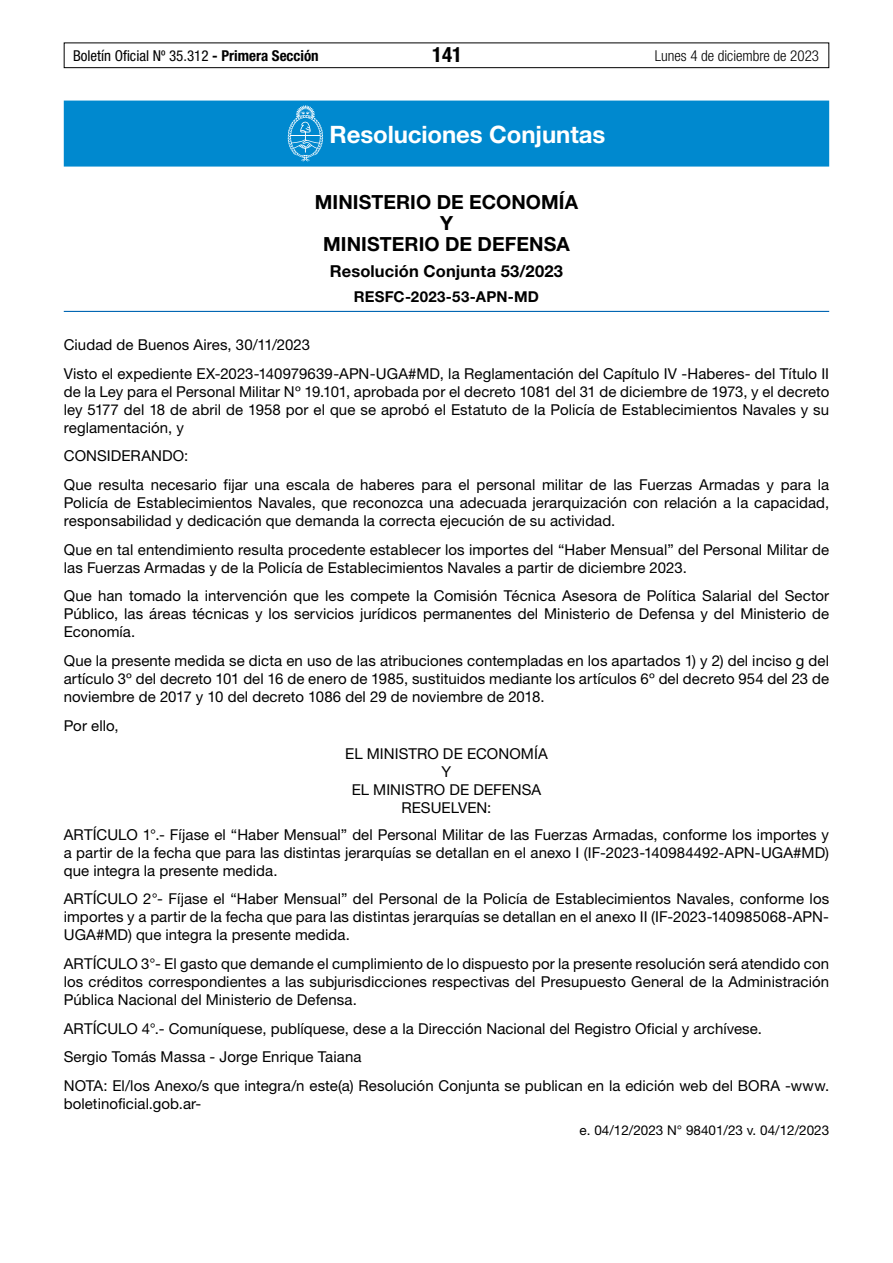
<style>
.page{position:relative;width:893px;height:1263px;background:#fff}
.page>*{position:absolute;margin:0;border:0;box-sizing:border-box;transform-origin:0 0}
.t1{font:700 24px "Helvetica Neue LT Std";letter-spacing:-.005em;color:#fff}
.t2{font:700 condensed 21px "Helvetica Neue LT Std";color:#000}
.t3{font:700 19.5px/21px "Helvetica Neue LT Std";letter-spacing:.005em;color:#000;text-align:center}
.t4{font:700 16.5px "Helvetica Neue LT Std";letter-spacing:.01em;color:#000}
.t5{font:15px/18px "Helvetica Neue LT Std";letter-spacing:.005em;color:#000;text-align:justify}
.t6{font:condensed 15px "Helvetica Neue LT Std";color:#000}
.t7{font:300 condensed 15px "Helvetica Neue LT Std";color:#000}
.t8{font:700 15px "Helvetica Neue LT Std";letter-spacing:.015em;color:#000}
.t9{font:13.5px "Helvetica Neue LT Std";color:#000}
.s1{font-weight:700}
</style>
<div class="page">
<div style="left:64px;top:43px;width:765px;height:25px;border:1px solid #000"></div>
<div style="left:64px;top:101px;width:765px;height:66px;background:#0089cf"></div>
<hr style="left:64px;top:311px;width:765px;height:1px;background:#0066b3">
<svg style="left:288px;top:105px;width:35px;height:56px"></svg>
<p class="t6" style="left:73px;top:47px;width:247px">Boletín Oficial Nº 35.312 <span class="s1">- Primera Sección</span></p>
<h2 class="t2" style="left:432px;top:42px;width:32px">141</h2>
<p class="t7" style="left:655px;top:47px;width:166px">Lunes 4 de diciembre de 2023</p>
<h1 class="t1" style="left:329px;top:120px;width:277px">Resoluciones Conjuntas</h1>
<h3 class="t3" style="left:315px;top:191px;width:265px">MINISTERIO DE ECONOMÍA<br>Y<br>MINISTERIO DE DEFENSA</h3>
<p class="t4" style="left:330px;top:261px;width:235px">Resolución Conjunta 53/2023</p>
<p class="t8" style="left:354px;top:288px;width:187px">RESFC-2023-53-APN-MD</p>
<p class="t5" style="left:64px;top:330px;width:767px;line-height:28.7px">Ciudad de Buenos Aires, 30/11/2023<br>Visto el expediente EX-2023-140979639-APN-UGA#MD, la Reglamentación del Capítulo IV -Haberes- del Título II</p>
<p class="t5" style="left:64px;top:382px;width:767px">de la Ley para el Personal Militar Nº 19.101, aprobada por el decreto 1081 del 31 de diciembre de 1973, y el decreto ley 5177 del 18 de abril de 1958 por el que se aprobó el Estatuto de la Policía de Establecimientos Navales y su reglamentación, y</p>
<p class="t5" style="left:64px;top:441px;width:767px;line-height:28.7px">CONSIDERANDO:<br>Que resulta necesario fijar una escala de haberes para el personal militar de las Fuerzas Armadas y para la</p>
<p class="t5" style="left:64px;top:493px;width:767px">Policía de Establecimientos Navales, que reconozca una adecuada jerarquización con relación a la capacidad, responsabilidad y dedicación que demanda la correcta ejecución de su actividad.</p>
<p class="t5" style="left:64px;top:540px;width:767px">Que en tal entendimiento resulta procedente establecer los importes del “Haber Mensual” del Personal Militar de las Fuerzas Armadas y de la Policía de Establecimientos Navales a partir de diciembre 2023.</p>
<p class="t5" style="left:64px;top:587px;width:767px">Que han tomado la intervención que les compete la Comisión Técnica Asesora de Política Salarial del Sector Público, las áreas técnicas y los servicios jurídicos permanentes del Ministerio de Defensa y del Ministerio de Economía.</p>
<p class="t5" style="left:64px;top:651px;width:767px">Que la presente medida se dicta en uso de las atribuciones contempladas en los apartados 1) y 2) del inciso g del artículo 3º del decreto 101 del 16 de enero de 1985, sustituidos mediante los artículos 6º del decreto 954 del 23 de noviembre de 2017 y 10 del decreto 1086 del 29 de noviembre de 2018.</p>
<p class="t5" style="left:64px;top:716px;width:56px">Por ello,</p>
<p class="t5" style="left:345px;top:745px;width:204px;text-align:center">EL MINISTRO DE ECONOMÍA<br>Y<br>EL MINISTRO DE DEFENSA<br>RESUELVEN:</p>
<p class="t5" style="left:64px;top:825px;width:767px">ARTÍCULO 1°.- Fíjase el “Haber Mensual” del Personal Militar de las Fuerzas Armadas, conforme los importes y a partir de la fecha que para las distintas jerarquías se detallan en el anexo I (IF-2023-140984492-APN-UGA#MD) que integra la presente medida.</p>
<p class="t5" style="left:64px;top:890px;width:767px">ARTÍCULO 2°- Fíjase el “Haber Mensual” del Personal de la Policía de Establecimientos Navales, conforme los importes y a partir de la fecha que para las distintas jerarquías se detallan en el anexo II (IF-2023-140985068-APN-UGA#MD) que integra la presente medida.</p>
<p class="t5" style="left:64px;top:954px;width:767px">ARTÍCULO 3°- El gasto que demande el cumplimiento de lo dispuesto por la presente resolución será atendido con los créditos correspondientes a las subjurisdicciones respectivas del Presupuesto General de la Administración Pública Nacional del Ministerio de Defensa.</p>
<p class="t5" style="left:64px;top:1014px;width:767px;line-height:28.7px;text-align:left">ARTÍCULO 4°.- Comuníquese, publíquese, dese a la Dirección Nacional del Registro Oficial y archívese.<br>Sergio Tomás Massa - Jorge Enrique Taiana<br>NOTA: El/los Anexo/s que integra/n este(a) Resolución Conjunta se publican en la edición web del BORA -www.</p>
<p class="t5" style="left:64px;top:1094px;width:139px">boletinoficial.gob.ar-</p>
<p class="t9" style="left:580px;top:1122px;width:251px">e. 04/12/2023 N° 98401/23 v. 04/12/2023</p>
</div>
